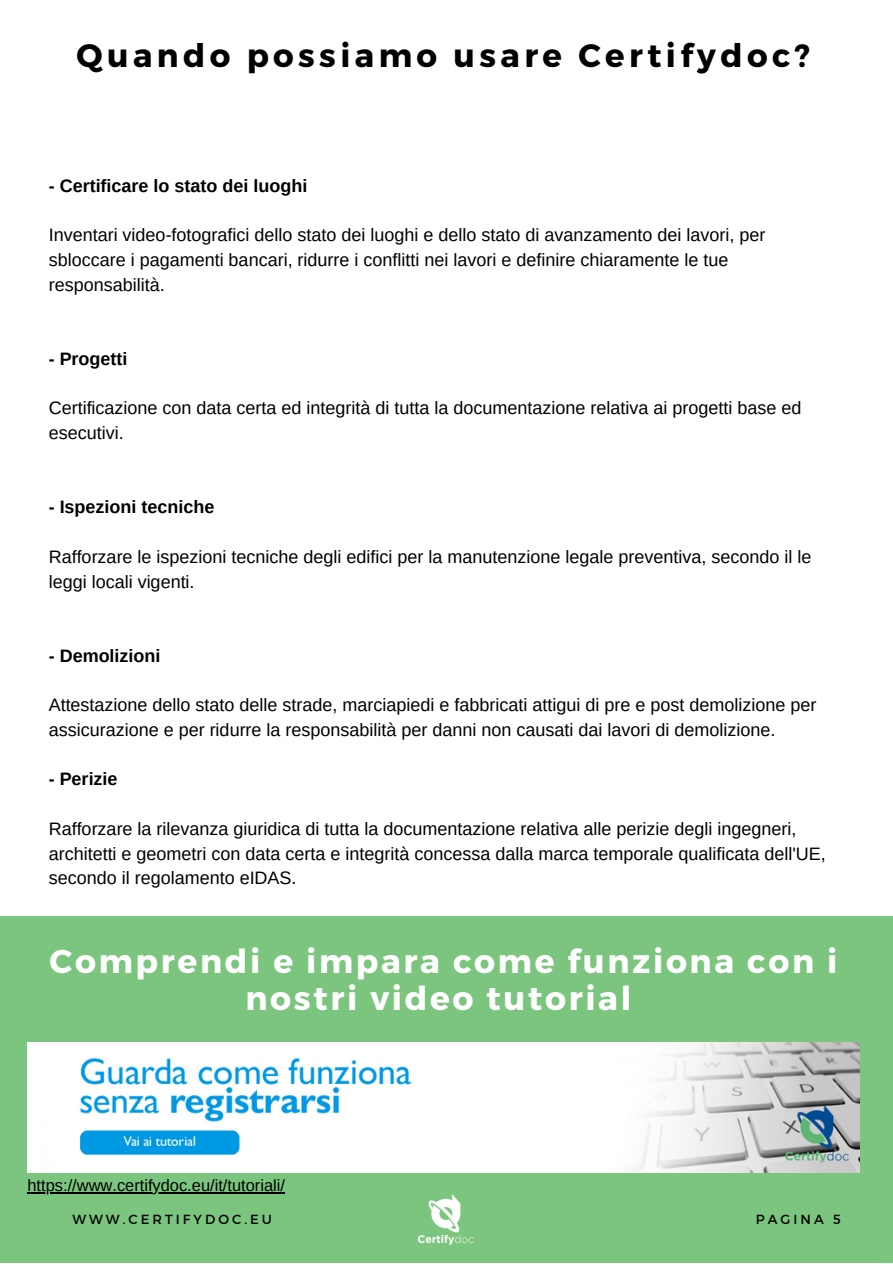
<style>
.page{position:relative;width:893px;height:1264px;background:#fff}
.page>*{position:absolute;margin:0;border:0;box-sizing:border-box;transform-origin:0 0}
.t1{font:700 33px/37px "Montserrat";letter-spacing:.08em;color:#fff;text-align:center}
.t2{font:700 32.4px "Montserrat";letter-spacing:.135em;color:#000}
.t3{font:18px/24.8px "Arimo";color:#000}
.t4{font:700 18px "Arimo";color:#000}
.t5{font:16.5px "Arimo";color:#000}
.t6{font:13.2px "Montserrat";letter-spacing:.23em;color:#000}
</style>
<div class="page">
<div style="left:0;top:916px;width:892px;height:346px;background:#7bc57e"></div>
<img style="left:417px;top:1194px;width:57px;height:51px">
<img style="left:27px;top:1042px;width:832px;height:130px">
<hr style="left:27px;top:1192px;width:258px;height:1px;background:#000">
<h2 class="t2" style="left:76px;top:35px;width:735px">Quando possiamo usare Certifydoc?</h2>
<p class="t4" style="left:49px;top:175px;width:260px">- Certificare lo stato dei luoghi</p>
<p class="t3" style="left:49px;top:222px;width:718px">Inventari video-fotografici dello stato dei luoghi e dello stato di avanzamento dei lavori, per sbloccare i pagamenti bancari, ridurre i conflitti nei lavori e definire chiaramente le tue responsabilità.</p>
<p class="t4" style="left:49px;top:348px;width:80px">- Progetti</p>
<p class="t3" style="left:49px;top:396px;width:754px">Certificazione con data certa ed integrità di tutta la documentazione relativa ai progetti base ed esecutivi.</p>
<p class="t4" style="left:49px;top:497px;width:167px">- Ispezioni tecniche</p>
<p class="t3" style="left:49px;top:544px;width:764px">Rafforzare le ispezioni tecniche degli edifici per la manutenzione legale preventiva, secondo il le leggi locali vigenti.</p>
<p class="t4" style="left:49px;top:645px;width:113px">- Demolizioni</p>
<p class="t3" style="left:49px;top:692px;width:769px">Attestazione dello stato delle strade, marciapiedi e fabbricati attigui di pre e post demolizione per assicurazione e per ridurre la responsabilità per danni non causati dai lavori di demolizione.</p>
<p class="t4" style="left:49px;top:769px;width:70px">- Perizie</p>
<p class="t3" style="left:49px;top:816px;width:778px">Rafforzare la rilevanza giuridica di tutta la documentazione relativa alle perizie degli ingegneri, architetti e geometri con data certa e integrità concessa dalla marca temporale qualificata dell'UE, secondo il regolamento eIDAS.</p>
<h1 class="t1" style="left:50px;top:941px;width:789px">Comprendi e impara come funziona con i nostri video tutorial</h1>
<p class="t5" style="left:27px;top:1176px;width:259px">https://www.certifydoc.eu/it/tutoriali/</p>
<p class="t6" style="left:72px;top:1210px;width:201px">WWW.CERTIFYDOC.EU</p>
<p class="t6" style="left:755px;top:1210px;width:87px">PAGINA 5</p>
</div>
